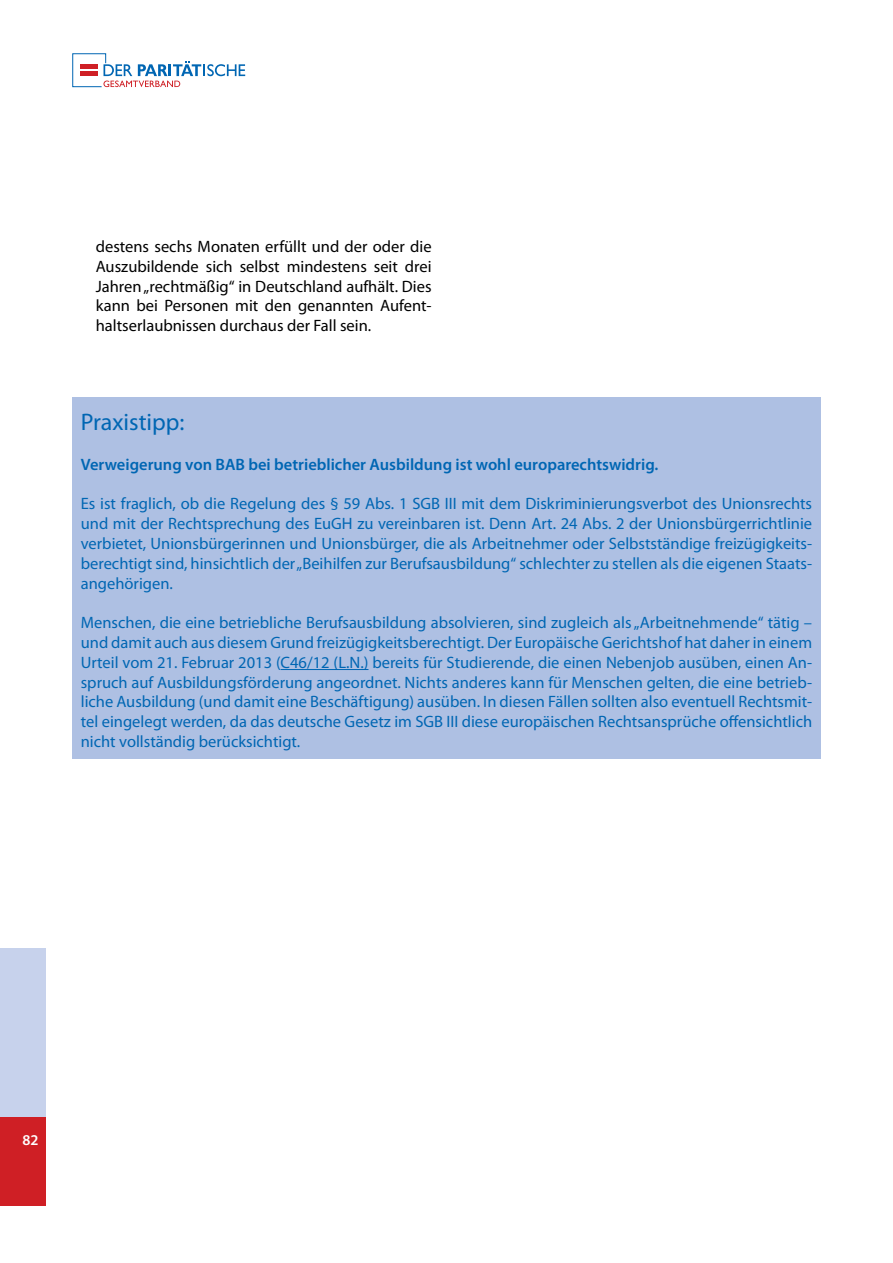
<style>
.page{position:relative;width:893px;height:1263px;background:#fff}
.page>*{position:absolute;margin:0;border:0;box-sizing:border-box;transform-origin:0 0}
.t1{font:24px "Myriad Pro";color:#0066b3}
.t2{font:16.5px/19.8px "Myriad Pro";color:#0066b3;text-align:justify}
.t3{font:16.5px/19.8px "Myriad Pro";color:#000;text-align:justify}
.t4{font:600 16.5px "Myriad Pro";color:#0066b3}
.t5{font:600 15px "Myriad Pro";color:#fff}
</style>
<div class="page">
<svg style="left:72px;top:53px;width:173px;height:34px"></svg>
<div style="left:0;top:1116px;width:45px;height:89px;background:#cf1f25"></div>
<div style="left:72px;top:398px;width:749px;height:361px;background:#aec0e3"></div>
<hr style="left:281px;top:669px;width:87px;height:1px;background:#0066b3">
<div style="left:0;top:948px;width:45px;height:168px;background:#c7d2ec"></div>
<p class="t3" style="left:96px;top:236px;width:337px">destens sechs Monaten erfüllt und der oder die Auszubildende sich selbst mindestens seit drei Jahren „rechtmäßig“ in Deutschland aufhält. Dies kann bei Personen mit den genannten Aufent&shy;haltserlaubnissen durchaus der Fall sein.</p>
<h1 class="t1" style="left:81px;top:407px;width:105px">Praxistipp:</h1>
<p class="t4" style="left:81px;top:454px;width:579px">Verweigerung von BAB bei betrieblicher Ausbildung ist wohl europarechtswidrig.</p>
<p class="t2" style="left:81px;top:494px;width:733px">Es ist fraglich, ob die Regelung des § 59 Abs. 1 SGB III mit dem Diskriminierungsverbot des Unionsrechts und mit der Rechtsprechung des EuGH zu vereinbaren ist. Denn Art. 24 Abs. 2 der Unionsbürgerrichtlinie verbietet, Unionsbürgerinnen und Unionsbürger, die als Arbeitnehmer oder Selbstständige freizügigkeits&shy;berechtigt sind, hinsichtlich der „Beihilfen zur Berufsausbildung“ schlechter zu stellen als die eigenen Staats&shy;angehörigen.</p>
<p class="t2" style="left:81px;top:613px;width:733px">Menschen, die eine betriebliche Berufsausbildung absolvieren, sind zugleich als „Arbeitnehmende“ tätig – und damit auch aus diesem Grund freizügigkeitsberechtigt. Der Europäische Gerichtshof hat daher in einem Urteil vom 21. Februar 2013 (C46/12 (L.N.) bereits für Studierende, die einen Nebenjob ausüben, einen An&shy;spruch auf Ausbildungsförderung angeordnet. Nichts anderes kann für Menschen gelten, die eine betrieb&shy;liche Ausbildung (und damit eine Beschäftigung) ausüben. In diesen Fällen sollten also eventuell Rechtsmit&shy;tel eingelegt werden, da das deutsche Gesetz im SGB III diese europäischen Rechtsansprüche offensichtlich nicht vollständig berücksichtigt.</p>
<p class="t5" style="left:23px;top:1131px;width:18px">82</p>
</div>
